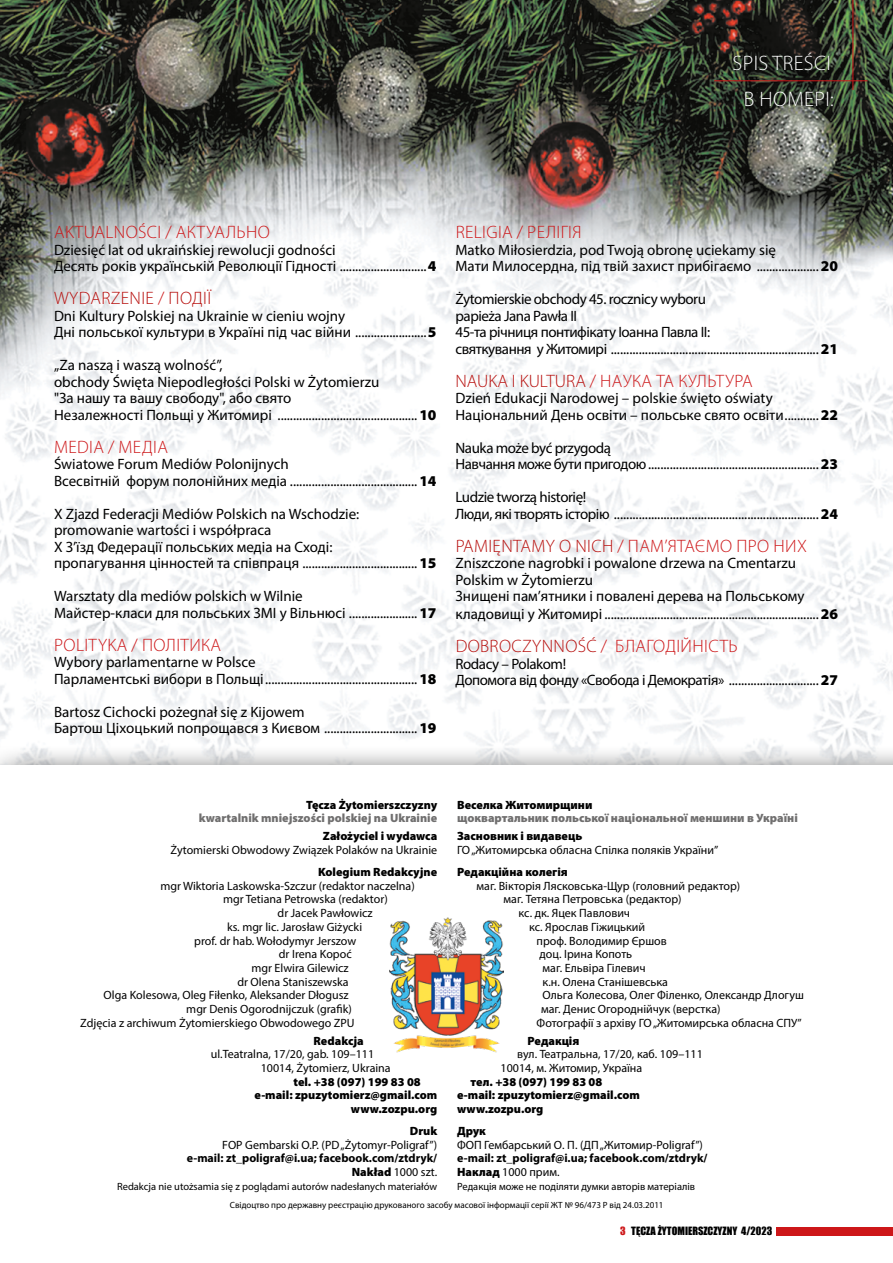
<style>
.page{position:relative;width:893px;height:1263px;background:#fff}
.page>*{position:absolute;margin:0;border:0;box-sizing:border-box;transform-origin:0 0}
.t1{font:300 21px/36.3px "Myriad Pro";letter-spacing:.02em;color:#fff;text-align:center}
.t2{font:300 18px "Myriad Pro";letter-spacing:.02em;color:#cd1719}
.t3{font:300 18px "Myriad Pro";color:#cd1719}
.t4{font:300 18px "Myriad Pro";letter-spacing:.02em;color:#b70e0c}
.t5{font:15px/16.5px "Myriad Pro";color:#000}
.t6{font:15px/16.5px "Myriad Pro";letter-spacing:-.03em;color:#000}
.t7{font:12px/13.6px "Myriad Pro";color:#000}
.t8{font:900 12px/13.6px "Myriad Pro";color:#000}
.t9{font:700 12px/13.6px "Myriad Pro";color:#000;text-align:right}
.t10{font:900 12px "Myriad Pro";color:#706f6f}
.t11{font:10.5px "Myriad Pro";color:#000}
.t12{font:10.5px "Impact";color:#000}
.t13{font:9px "Myriad Pro";color:#000}
.s1{font-weight:900}
.s2{color:#cd1719}
.s3{color:#b70e0c}
.s4{font-weight:400}
</style>
<div class="page">
<img style="left:0;top:0;width:893px;height:745px">
<svg style="left:0;top:745px;width:893px;height:20px"></svg>
<div style="left:736px;top:55px;width:112px;height:34px;background:#000;opacity:.75"></div>
<hr style="left:714px;top:80px;width:153px;height:1px;background:#cd1719">
<hr style="left:852px;top:0;width:1px;height:90px;background:#cd1719">
<img style="left:389px;top:917px;width:115px;height:135px">
<div style="left:776px;top:1227px;width:117px;height:8px;background:#cd1719"></div>
<h1 class="t1" style="left:733px;top:45px;width:103px">SPIS TREŚCI<br>В НОМЕРІ:</h1>
<p class="t2" style="left:54px;top:222px;width:217px">AKTUALNOŚCI / АКТУАЛЬНО</p>
<p class="t5" style="left:54px;top:241px;width:384px">Dziesięć lat od ukraińskiej rewolucji godności<br>Десять років українській Революції Гідності ............................<span class="s1">4</span></p>
<p class="t4" style="left:54px;top:288px;width:158px">WYDARZENIE <span class="s2">/</span> ПОДІЇ</p>
<p class="t5" style="left:54px;top:307px;width:384px">Dni Kultury Polskiej na Ukrainie w cieniu wojny<br>Дні польської культури в Україні під час війни .......................<span class="s1">5</span></p>
<p class="t5" style="left:54px;top:357px;width:384px">„Za naszą i waszą wolność”,<br>obchody Święta Niepodległości Polski w Żytomierzu<br>"За нашу та вашу свободу", або свято<br>Незалежності Польщі у Житомирі .............................................<span class="s1">10</span></p>
<p class="t2" style="left:54px;top:437px;width:115px">MEDIA / МЕДІА</p>
<p class="t5" style="left:54px;top:456px;width:384px">Światowe Forum Mediów Polonijnych<br>Всесвітній форум полонійних медіа .........................................<span class="s1">14</span></p>
<p class="t5" style="left:54px;top:505px;width:384px">X Zjazd Federacji Mediów Polskich na Wschodzie: promowanie wartości i współpraca<br>Х З’їзд Федерації польських медіа на Сході:<br>пропагування цінностей та співпраця .....................................<span class="s1">15</span></p>
<p class="t5" style="left:54px;top:588px;width:384px">Warsztaty dla mediów polskich w Wilnie<br>Майстер-класи для польських ЗМІ у Вільнюсі ......................<span class="s1">17</span></p>
<p class="t2" style="left:54px;top:635px;width:168px">POLITYKA / ПОЛІТИКА</p>
<p class="t5" style="left:54px;top:654px;width:384px">Wybory parlamentarne w Polsce<br>Парламентські вибори в Польщі.................................................<span class="s1">18</span></p>
<p class="t5" style="left:54px;top:703px;width:384px">Bartosz Cichocki pożegnał się z Kijowem<br>Бартош Ціхоцький попрощався з Києвом ..............................<span class="s1">19</span></p>
<p class="t2" style="left:456px;top:222px;width:127px">RELIGIA / РЕЛІГІЯ</p>
<p class="t5" style="left:455px;top:241px;width:384px">Matko Miłosierdzia, pod Twoją obronę uciekamy się<br>Мати Милосердна, під твій захист прибігаємо ....................<span class="s1">20</span></p>
<p class="t6" style="left:455px;top:291px;width:384px">Żytomierskie obchody 45. rocznicy wyboru<br>papieża Jana Pawła II<br>45-та річниця понтифікату Іоанна Павла ІІ:<br>святкування у Житомирі ...................................................................<span class="s1">21</span></p>
<p class="t3" style="left:455px;top:371px;width:299px"><span class="s3">NAUKA I KULTURA</span> / НАУКА ТА КУЛЬТУРА</p>
<p class="t5" style="left:455px;top:390px;width:384px">Dzień Edukacji Narodowej – polskie święto oświaty<br>Національний День освіти – польське свято освіти...........<span class="s1">22</span></p>
<p class="t6" style="left:455px;top:439px;width:384px">Nauka może być przygodą<br>Навчання може бути пригодою.......................................................<span class="s1">23</span></p>
<p class="t6" style="left:455px;top:489px;width:384px">Ludzie tworzą historię!<br>Люди, які творять історію ..................................................................<span class="s1">24</span></p>
<p class="t2" style="left:456px;top:536px;width:353px"><span class="s3">PAMIĘNTAMY O NICH</span> / ПАМ’ЯТАЄМО ПРО НИХ</p>
<p class="t5" style="left:455px;top:555px;width:350px">Zniszczone nagrobki i powalone drzewa na Cmentarzu<br>Polskim w Żytomierzu<br>Знищені пам’ятники і повалені дерева на Польському</p>
<p class="t5" style="left:455px;top:606px;width:384px">кладовищі у Житомирі .....................................................................<span class="s1">26</span></p>
<p class="t2" style="left:456px;top:636px;width:284px"><span class="s3">DOBROCZYNNOŚĆ</span> / БЛАГОДІЙНІСТЬ</p>
<p class="t6" style="left:455px;top:655px;width:384px">Rodacy – Polakom!<br>Допомога від фонду «Свобода і Демократія» .............................<span class="s1">27</span></p>
<p class="t8" style="left:306px;top:797px;width:132px">Tęcza Żytomierszczyzny</p>
<p class="t10" style="left:199px;top:810px;width:240px">kwartalnik mniejszości polskiej na Ukrainie</p>
<p class="t8" style="left:323px;top:829px;width:116px">Założyciel i wydawca</p>
<p class="t7" style="left:171px;top:843px;width:268px">Żytomierski Obwodowy Związek Polaków na Ukrainie</p>
<p class="t8" style="left:318px;top:865px;width:121px">Kolegium Redakcyjne</p>
<p class="t7" style="left:160px;top:879px;width:256px">mgr Wiktoria Laskowska-Szczur (redaktor naczelna)</p>
<p class="t7" style="left:223px;top:892px;width:166px">mgr Tetiana Petrowska (redaktor)</p>
<p class="t7" style="left:278px;top:906px;width:97px">dr Jacek Pawłowicz</p>
<p class="t7" style="left:227px;top:920px;width:137px">ks. mgr lic. Jarosław Giżycki</p>
<p class="t7" style="left:194px;top:933px;width:163px">prof. dr hab. Wołodymyr Jerszow</p>
<p class="t7" style="left:279px;top:947px;width:74px">dr Irena Kopoć</p>
<p class="t7" style="left:251px;top:961px;width:99px">mgr Elwira Gilewicz</p>
<p class="t7" style="left:237px;top:974px;width:113px">dr Olena Staniszewska</p>
<p class="t7" style="left:104px;top:988px;width:247px">Olga Kolesowa, Oleg Fiłenko, Aleksander Dłogusz</p>
<p class="t7" style="left:186px;top:1002px;width:167px">mgr Denis Ogorodnijczuk (grafik)</p>
<p class="t7" style="left:80px;top:1015px;width:276px">Zdjęcia z archiwum Żytomierskiego Obwodowego ZPU</p>
<p class="t8" style="left:314px;top:1033px;width:52px">Redakcja</p>
<p class="t7" style="left:261px;top:1047px;width:131px;text-indent:-50px">ul.Teatralna, 17/20, gab. 109–111<br>10014, Żytomierz, Ukraina</p>
<p class="t8" style="left:293px;top:1074px;width:129px">tel. +38 (097) 199 83 08</p>
<p class="t8" style="left:255px;top:1088px;width:184px">e-mail: zpuzytomierz@gmail.com</p>
<p class="t8" style="left:351px;top:1101px;width:88px">www.zozpu.org</p>
<p class="t8" style="left:410px;top:1124px;width:29px">Druk</p>
<p class="t7" style="left:222px;top:1138px;width:217px">FOP Gembarski O.P. (PD „Żytomyr-Poligraf”)</p>
<p class="t9" style="left:187px;top:1151px;width:252px">e-mail: zt_poligraf@i.ua; facebook.com/ztdryk/<br><span class="s1">Nakład</span> <span class="s4">1000 szt.</span></p>
<p class="t11" style="left:117px;top:1179px;width:322px">Redakcja nie utożsamia się z poglądami autorów nadesłanych materiałów</p>
<p class="t8" style="left:457px;top:797px;width:137px">Веселка Житомирщини</p>
<p class="t10" style="left:457px;top:810px;width:342px">щоквартальник польської національної меншини в Україні</p>
<p class="t8" style="left:457px;top:829px;width:127px">Засновник і видавець</p>
<p class="t7" style="left:457px;top:843px;width:263px">ГО „Житомирська обласна Спілка поляків України”</p>
<p class="t8" style="left:457px;top:865px;width:112px">Редакційна колегія</p>
<p class="t7" style="left:477px;top:879px;width:265px">маг. Вікторія Лясковська-Щур (головний редактор)</p>
<p class="t7" style="left:504px;top:892px;width:180px">маг. Тетяна Петровська (редактор)</p>
<p class="t7" style="left:519px;top:906px;width:113px">кс. дк. Яцек Павлович</p>
<p class="t7" style="left:529px;top:920px;width:118px">кс. Ярослав Гіжицький</p>
<p class="t7" style="left:537px;top:933px;width:132px">проф. Володимир Єршов</p>
<p class="t7" style="left:540px;top:947px;width:94px">доц. Ірина Копоть</p>
<p class="t7" style="left:543px;top:961px;width:104px">маг. Ельвіра Гілевич</p>
<p class="t7" style="left:543px;top:974px;width:127px">к.н. Олена Станішевська</p>
<p class="t7" style="left:543px;top:988px;width:263px">Ольга Колесова, Олег Філенко, Олександр Длогуш</p>
<p class="t7" style="left:541px;top:1002px;width:181px">маг. Денис Огороднійчук (верстка)</p>
<p class="t7" style="left:537px;top:1015px;width:267px">Фотографії з архіву ГО „Житомирська обласна СПУ”</p>
<p class="t8" style="left:528px;top:1033px;width:53px">Редакція</p>
<p class="t7" style="left:501px;top:1047px;width:204px;text-indent:16px">вул. Театральна, 17/20, кaб. 109–111<br>10014, м. Житомир, Україна</p>
<p class="t8" style="left:457px;top:1074px;width:184px;text-indent:14px">тел. +38 (097) 199 83 08 e-mail: zpuzytomierz@gmail.com www.zozpu.org</p>
<p class="t8" style="left:457px;top:1124px;width:30px">Друк</p>
<p class="t7" style="left:457px;top:1138px;width:247px">ФОП Гембарський О. П. (ДП „Житомир-Poligraf”)</p>
<p class="t9" style="left:457px;top:1151px;width:252px;text-align:left">e-mail: zt_poligraf@i.ua; facebook.com/ztdryk/<br><span class="s1">Наклад</span> <span class="s4">1000 прим.</span></p>
<p class="t11" style="left:457px;top:1179px;width:240px">Редакція може не поділяти думки авторів матеріалів</p>
<p class="t13" style="left:230px;top:1199px;width:435px">Свідоцтво про державну реєстрацію друкованого засобу масової інформації серії ЖТ № 96/473 P від 24.03.2011</p>
<p class="t12" style="left:620px;top:1223px;width:154px"><span class="s2">3</span> TĘCZA ŻYTOMIERSZCZYZNY 4/2023</p>
</div>
